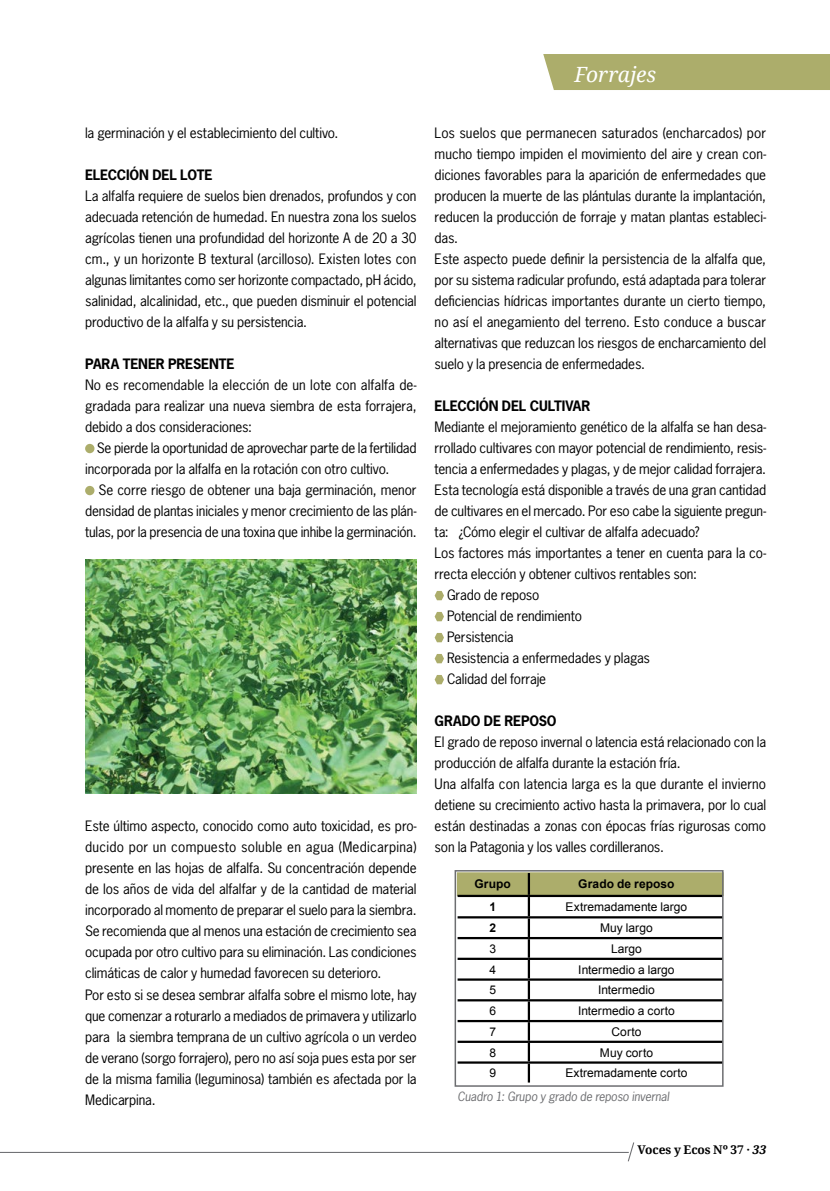
<style>
.page{position:relative;width:830px;height:1191px;background:#fff}
.page>*{position:absolute;margin:0;border:0;box-sizing:border-box;transform-origin:0 0}
.t1{font:italic 21px "Droid Serif";letter-spacing:-.01em;color:#fff}
.t2{font:13.5px/21px "News Gothic Std";letter-spacing:-.01em;color:#000}
.t3{font:700 13.5px "News Gothic Std";letter-spacing:-.01em;color:#000}
.t4{font:12px "Arial";color:#000}
.t5{font:italic 12px "News Gothic Std";letter-spacing:-.01em;color:#6d6e71}
.t6{font:700 12px "Arial";letter-spacing:.01em;color:#000}
.t7{font:700 12px "Droid Serif";letter-spacing:-.005em;color:#000}
.s1{font-style:italic}
</style>
<div class="page">
<hr style="left:0;top:1151px;width:628px;height:2px;background:#6d6e71">
<svg style="left:626px;top:1142px;width:8px;height:20px"></svg>
<div style="left:85px;top:444px;width:9px;height:9px;background:#acad6b;border-radius:50%"></div>
<div style="left:85px;top:486px;width:9px;height:9px;background:#acad6b;border-radius:50%"></div>
<svg style="left:434px;top:591px;width:10px;height:9px"></svg>
<svg style="left:434px;top:612px;width:10px;height:9px"></svg>
<svg style="left:434px;top:633px;width:10px;height:9px"></svg>
<svg style="left:434px;top:654px;width:10px;height:9px"></svg>
<svg style="left:434px;top:675px;width:10px;height:9px"></svg>
<svg style="left:457px;top:873px;width:263px;height:209px"></svg>
<hr style="left:528px;top:1061px;width:194px;height:2px;background:#000">
<div style="left:454px;top:870px;width:269px;height:216px;border:2px solid #6d6e71"></div>
<img style="left:85px;top:559px;width:331px;height:234px">
<div style="left:543px;top:54px;width:286px;height:36px;background:#acad6b"></div>
<p class="t2" style="left:85px;top:122px;width:255px">la germinación y el establecimiento del cultivo.</p>
<p class="t3" style="left:85px;top:166px;width:129px">ELECCIÓN DEL LOTE</p>
<p class="t2" style="left:85px;top:185px;width:333px;text-align:justify">La alfalfa requiere de suelos bien drenados, profundos y con adecuada retención de humedad. En nuestra zona los suelos agrícolas tienen una profundidad del horizonte A de 20 a 30 cm., y un horizonte B textural (arcilloso). Existen lotes con algunas limitantes como ser horizonte compactado, pH ácido, salinidad, alcalinidad, etc., que pueden disminuir el potencial productivo de la alfalfa y su persistencia.</p>
<p class="t3" style="left:85px;top:355px;width:151px">PARA TENER PRESENTE</p>
<p class="t2" style="left:85px;top:374px;width:333px;text-align:justify">No es recomendable la elección de un lote con alfalfa de&shy;gradada para realizar una nueva siembra de esta forrajera, debido a dos consideraciones:</p>
<p class="t2" style="left:85px;top:437px;width:333px;text-indent:12px">Se pierde la oportunidad de aprovechar parte de la fertilidad incorporada por la alfalfa en la rotación con otro cultivo.</p>
<p class="t2" style="left:85px;top:479px;width:333px;text-align:justify;text-indent:13px">Se corre riesgo de obtener una baja germinación, menor densidad de plantas iniciales y menor crecimiento de las plán&shy;tulas, por la presencia de una toxina que inhibe la germinación.</p>
<p class="t2" style="left:85px;top:815px;width:333px">Este último aspecto, conocido como auto toxicidad, es pro&shy;ducido por un compuesto soluble en agua (Medicarpina) presente en las hojas de alfalfa. Su concentración depende de los años de vida del alfalfar y de la cantidad de material incorporado al momento de preparar el suelo para la siembra.<br>Se recomienda que al menos una estación de crecimiento sea ocupada por otro cultivo para su eliminación. Las condiciones climáticas de calor y humedad favorecen su deterioro.<br>Por esto si se desea sembrar alfalfa sobre el mismo lote, hay que comenzar a roturarlo a mediados de primavera y utilizarlo para la siembra temprana de un cultivo agrícola o un verdeo de verano (sorgo forrajero), pero no así soja pues esta por ser de la misma familia (leguminosa) también es afectada por la Medicarpina.</p>
<h1 class="t1" style="left:574px;top:62px;width:83px">Forrajes</h1>
<p class="t2" style="left:434px;top:122px;width:333px">Los suelos que permanecen saturados (encharcados) por mucho tiempo impiden el movimiento del aire y crean con&shy;diciones favorables para la aparición de enfermedades que producen la muerte de las plántulas durante la implantación, reducen la producción de forraje y matan plantas estableci&shy;das.<br>Este aspecto puede definir la persistencia de la alfalfa que, por su sistema radicular profundo, está adaptada para tolerar deficiencias hídricas importantes durante un cierto tiempo, no así el anegamiento del terreno. Esto conduce a buscar alternativas que reduzcan los riesgos de encharcamiento del suelo y la presencia de enfermedades.</p>
<p class="t3" style="left:434px;top:397px;width:157px">ELECCIÓN DEL CULTIVAR</p>
<p class="t2" style="left:434px;top:417px;width:333px">Mediante el mejoramiento genético de la alfalfa se han desa-</p>
<p class="t2" style="left:434px;top:438px;width:333px">rrollado cultivares con mayor potencial de rendimiento, resis-</p>
<p class="t2" style="left:434px;top:459px;width:333px">tencia a enfermedades y plagas, y de mejor calidad forrajera.</p>
<p class="t2" style="left:434px;top:480px;width:333px">Esta tecnología está disponible a través de una gran cantidad</p>
<p class="t2" style="left:434px;top:501px;width:333px">de cultivares en el mercado. Por eso cabe la siguiente pregun-</p>
<p class="t2" style="left:434px;top:522px;width:266px">ta: ¿Cómo elegir el cultivar de alfalfa adecuado?</p>
<p class="t2" style="left:434px;top:543px;width:333px">Los factores más importantes a tener en cuenta para la co-</p>
<p class="t2" style="left:434px;top:564px;width:264px">rrecta elección y obtener cultivos rentables son:</p>
<p class="t2" style="left:447px;top:584px;width:94px">Grado de reposo</p>
<p class="t2" style="left:447px;top:605px;width:136px">Potencial de rendimiento</p>
<p class="t2" style="left:447px;top:626px;width:68px">Persistencia</p>
<p class="t2" style="left:447px;top:647px;width:204px">Resistencia a enfermedades y plagas</p>
<p class="t2" style="left:447px;top:668px;width:101px">Calidad del forraje</p>
<p class="t3" style="left:434px;top:712px;width:123px">GRADO DE REPOSO</p>
<p class="t2" style="left:434px;top:731px;width:333px">El grado de reposo invernal o latencia está relacionado con la producción de alfalfa durante la estación fría.<br>Una alfalfa con latencia larga es la que durante el invierno detiene su crecimiento activo hasta la primavera, por lo cual están destinadas a zonas con épocas frías rigurosas como son la Patagonia y los valles cordilleranos.</p>
<p class="t6" style="left:474px;top:876px;width:38px">Grupo</p>
<p class="t6" style="left:578px;top:876px;width:98px">Grado de reposo</p>
<p class="t6" style="left:489px;top:898px;width:8px">1</p>
<p class="t4" style="left:565px;top:899px;width:123px">Extremadamente largo</p>
<p class="t6" style="left:489px;top:920px;width:8px">2</p>
<p class="t4" style="left:600px;top:920px;width:54px">Muy largo</p>
<p class="t4" style="left:489px;top:940px;width:8px">3</p>
<p class="t4" style="left:610px;top:940px;width:32px">Largo</p>
<p class="t4" style="left:489px;top:961px;width:8px">4</p>
<p class="t4" style="left:578px;top:961px;width:98px">Intermedio a largo</p>
<p class="t4" style="left:489px;top:982px;width:8px">5</p>
<p class="t4" style="left:597px;top:982px;width:58px">Intermedio</p>
<p class="t4" style="left:489px;top:1003px;width:8px">6</p>
<p class="t4" style="left:577px;top:1003px;width:98px">Intermedio a corto</p>
<p class="t4" style="left:489px;top:1023px;width:8px">7</p>
<p class="t4" style="left:611px;top:1023px;width:31px">Corto</p>
<p class="t4" style="left:489px;top:1044px;width:8px">8</p>
<p class="t4" style="left:599px;top:1044px;width:55px">Muy corto</p>
<p class="t4" style="left:489px;top:1065px;width:8px">9</p>
<p class="t4" style="left:565px;top:1065px;width:124px">Extremadamente corto</p>
<p class="t5" style="left:457px;top:1089px;width:213px">Cuadro 1: Grupo y grado de reposo invernal</p>
<p class="t7" style="left:637px;top:1142px;width:130px">Voces y Ecos Nº 37 · <span class="s1">33</span></p>
</div>
